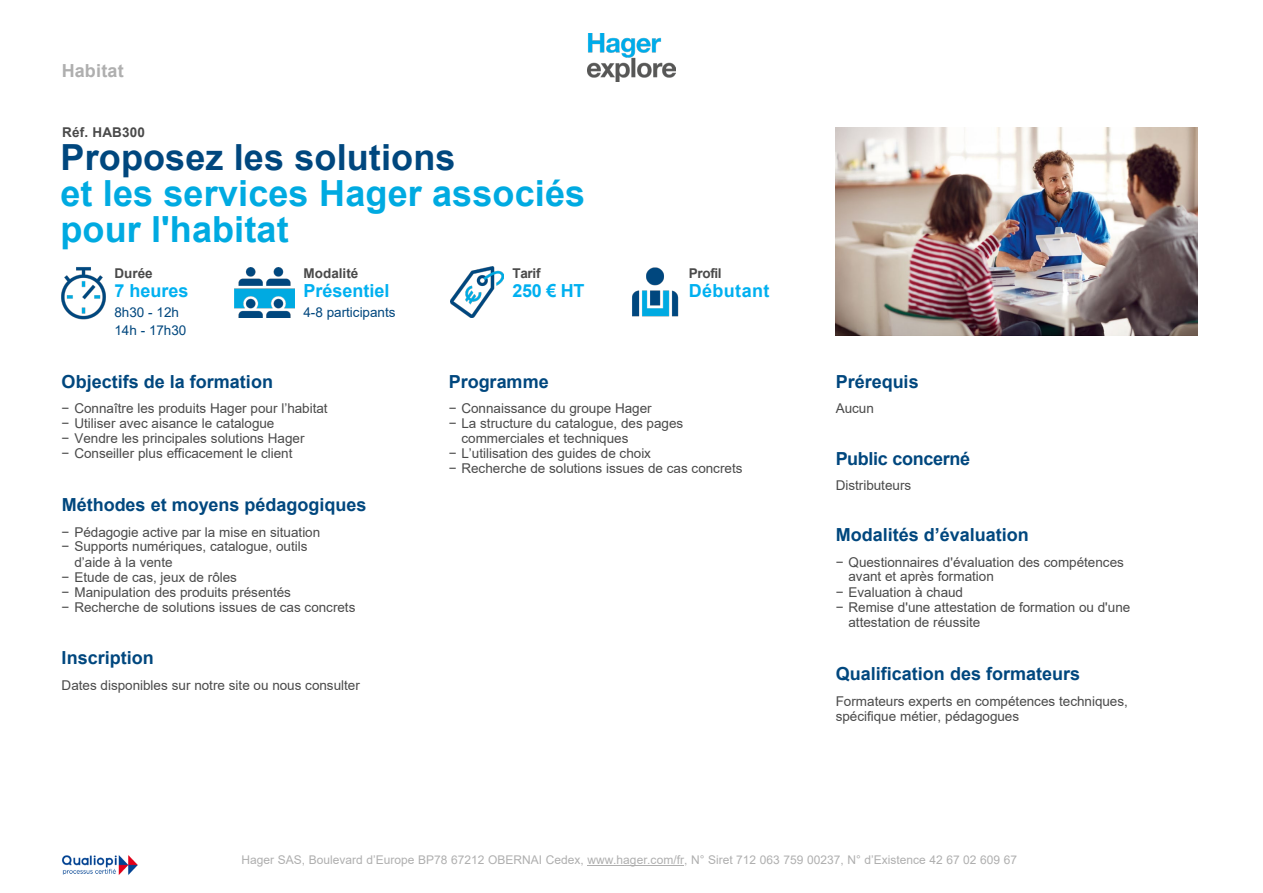
<style>
.page{position:relative;width:1263px;height:893px;background:#fff}
.page>*{position:absolute;margin:0;border:0;box-sizing:border-box;transform-origin:0 0}
.t1{font:700 36px/36px "Arial";letter-spacing:.005em;color:#00aae1}
.t2{font:700 18px "Arial";color:#00477e}
.t3{font:700 18px "Arial";color:#00b0f0}
.t4{font:700 18px "Arial";letter-spacing:-.02em;color:#00477e}
.t5{font:700 18px "Arial";letter-spacing:.02em;color:#00b0f0}
.t6{font:700 18px "Arial";letter-spacing:.01em;color:#afafaf}
.t7{font:13.5px/15px "Arial";letter-spacing:-.005em;color:#4a4a4a}
.t8{font:700 13.5px "Arial";color:#4a4a4a}
.t9{font:13.5px "Arial";letter-spacing:-.005em;color:#00477e}
.t10{font:12px "Arial";color:#afafaf}
.s1{color:#00477e}
</style>
<div class="page">
<img style="left:588px;top:34px;width:87px;height:47px">
<hr style="left:588px;top:865px;width:96px;height:1px;background:#afafaf">
<img style="left:62px;top:855px;width:76px;height:20px">
<img style="left:451px;top:266px;width:53px;height:52px">
<img style="left:235px;top:267px;width:60px;height:51px">
<img style="left:61px;top:267px;width:45px;height:53px">
<img style="left:632px;top:267px;width:47px;height:50px">
<img style="left:836px;top:127px;width:361px;height:209px">
<p class="t6" style="left:62px;top:58px;width:64px">Habitat</p>
<p class="t8" style="left:62px;top:123px;width:84px">Réf. HAB300</p>
<p class="t1" style="left:60px;top:140px;width:526px"><span class="s1">Proposez les solutions<br></span>et les services Hager associés pour l'habitat</p>
<p class="t8" style="left:115px;top:263px;width:40px">Durée</p>
<p class="t3" style="left:115px;top:278px;width:75px">7 heures</p>
<p class="t9" style="left:115px;top:302px;width:66px">8h30 - 12h</p>
<p class="t9" style="left:115px;top:320px;width:73px">14h - 17h30</p>
<p class="t8" style="left:304px;top:263px;width:56px">Modalité</p>
<p class="t3" style="left:304px;top:278px;width:88px">Présentiel</p>
<p class="t9" style="left:304px;top:302px;width:94px">4-8 participants</p>
<p class="t8" style="left:512px;top:263px;width:30px">Tarif</p>
<p class="t3" style="left:512px;top:278px;width:74px">250 € HT</p>
<p class="t8" style="left:689px;top:263px;width:34px">Profil</p>
<p class="t5" style="left:689px;top:278px;width:82px">Débutant</p>
<p class="t2" style="left:62px;top:369px;width:213px">Objectifs de la formation</p>
<p class="t7" style="left:62px;top:401px;width:268px">− Connaître les produits Hager pour l’habitat</p>
<p class="t7" style="left:62px;top:416px;width:214px">− Utiliser avec aisance le catalogue</p>
<p class="t7" style="left:62px;top:431px;width:244px">− Vendre les principales solutions Hager</p>
<p class="t7" style="left:62px;top:446px;width:232px">− Conseiller plus efficacement le client</p>
<p class="t2" style="left:62px;top:492px;width:306px">Méthodes et moyens pédagogiques</p>
<p class="t7" style="left:62px;top:524px;width:260px">− Pédagogie active par la mise en situation</p>
<p class="t7" style="left:74px;top:539px;width:235px;text-indent:-13px">− Supports numériques, catalogue, outils d’aide à la vente</p>
<p class="t7" style="left:62px;top:569px;width:177px">− Etude de cas, jeux de rôles</p>
<p class="t7" style="left:62px;top:584px;width:231px">− Manipulation des produits présentés</p>
<p class="t7" style="left:62px;top:599px;width:295px">− Recherche de solutions issues de cas concrets</p>
<p class="t2" style="left:62px;top:645px;width:94px">Inscription</p>
<p class="t7" style="left:62px;top:677px;width:300px">Dates disponibles sur notre site ou nous consulter</p>
<p class="t2" style="left:449px;top:369px;width:102px">Programme</p>
<p class="t7" style="left:449px;top:401px;width:205px">− Connaissance du groupe Hager</p>
<p class="t7" style="left:461px;top:416px;width:223px;text-indent:-13px">− La structure du catalogue, des pages commerciales et techniques</p>
<p class="t7" style="left:449px;top:446px;width:204px">− L’utilisation des guides de choix</p>
<p class="t7" style="left:449px;top:461px;width:295px">− Recherche de solutions issues de cas concrets</p>
<p class="t2" style="left:836px;top:369px;width:84px">Prérequis</p>
<p class="t7" style="left:836px;top:401px;width:40px">Aucun</p>
<p class="t4" style="left:836px;top:445px;width:136px">Public concerné</p>
<p class="t7" style="left:836px;top:477px;width:77px">Distributeurs</p>
<p class="t2" style="left:836px;top:522px;width:195px">Modalités d’évaluation</p>
<p class="t7" style="left:848px;top:554px;width:277px;text-indent:-13px">− Questionnaires d'évaluation des compétences avant et après formation</p>
<p class="t7" style="left:836px;top:584px;width:129px">− Evaluation à chaud</p>
<p class="t7" style="left:848px;top:599px;width:283px;text-indent:-13px">− Remise d'une attestation de formation ou d'une attestation de réussite</p>
<p class="t2" style="left:836px;top:661px;width:246px">Qualification des formateurs</p>
<p class="t7" style="left:836px;top:693px;width:294px">Formateurs experts en compétences techniques, spécifique métier, pédagogues</p>
<p class="t10" style="left:242px;top:851px;width:777px">Hager SAS, Boulevard d’Europe BP78 67212 OBERNAI Cedex, www.hager.com/fr, N° Siret 712 063 759 00237, N° d’Existence 42 67 02 609 67</p>
</div>
